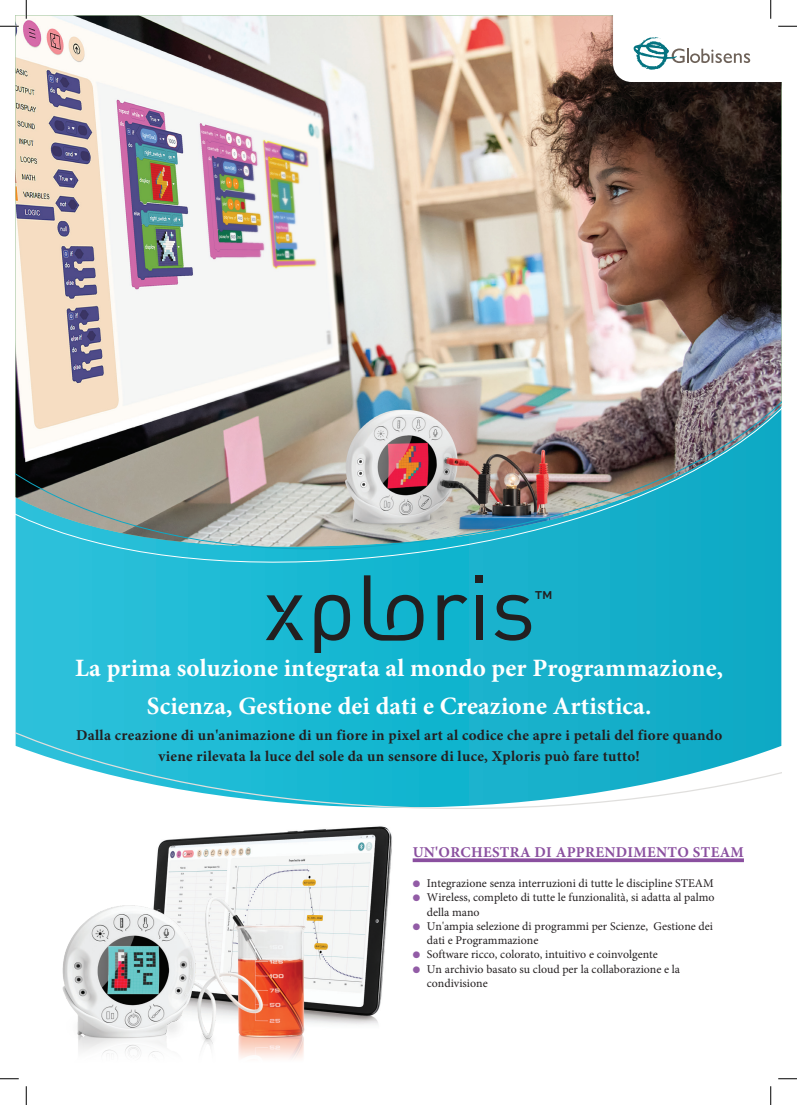
<style>
.page{position:relative;width:797px;height:1105px;background:#fff}
.page>*{position:absolute;margin:0;border:0;box-sizing:border-box;transform-origin:0 0}
.t1{font:700 25px/37.6px "Minion Pro";letter-spacing:.005em;color:#fff;text-align:center}
.t2{font:700 15px/21px "Minion Pro";letter-spacing:.02em;color:#231f20;text-align:center}
.t3{font:700 15px "Minion Pro";letter-spacing:.02em;color:#8a4f9f}
.t4{font:11.88px/14.2px "Minion Pro";color:#231f20}
.t5{font:700 11.25px "Raleway";color:#231f20}
.s1{color:#925ca6}
</style>
<div class="page">
<img style="left:155px;top:826px;width:237px;height:199px">
<svg style="left:16px;top:579px;width:765px;height:230px;background:#30bcd4"></svg>
<svg style="left:314px;top:595px;width:36px;height:58px;background:#1b7888"></svg>
<svg style="left:364px;top:579px;width:59px;height:62px;background:#178698"></svg>
<svg style="left:266px;top:595px;width:37px;height:45px;background:#1c8293"></svg>
<div style="left:475px;top:575px;width:8px;height:8px;background:#231f20"></div>
<svg style="left:437px;top:595px;width:30px;height:45px"></svg>
<svg style="left:494px;top:595px;width:37px;height:46px;background:#1d798a"></svg>
<div style="left:476px;top:595px;width:6px;height:45px;background:#231f20"></div>
<img style="left:62px;top:881px;width:287px;height:178px">
<svg style="left:16px;top:565px;width:765px;height:14px;background:#1ab4ce"></svg>
<img style="left:16px;top:16px;width:765px;height:549px">
<svg style="left:412px;top:858px;width:332px;height:4px"></svg>
<div style="left:609px;top:16px;width:172px;height:73px;background:#231f20;opacity:.37"></div>
<svg style="left:0;top:25px;width:19px;height:2px"></svg>
<svg style="left:0;top:1078px;width:19px;height:1px"></svg>
<svg style="left:778px;top:1078px;width:19px;height:1px"></svg>
<svg style="left:25px;top:0;width:2px;height:19px"></svg>
<svg style="left:25px;top:1086px;width:2px;height:19px"></svg>
<svg style="left:613px;top:0;width:184px;height:82px"></svg>
<svg style="left:770px;top:1086px;width:1px;height:19px"></svg>
<p class="t5" style="left:535px;top:587px;width:18px">TM</p>
<h1 class="t1" style="left:75px;top:649px;width:649px">La prima soluzione integrata al mondo per Programmazione,<br>Scienza, Gestione dei dati e Creazione Artistica.</h1>
<p class="t2" style="left:76px;top:724px;width:647px">Dalla creazione di un'animazione di un fiore in pixel art al codice che apre i petali del fiore quando viene rilevata la luce del sole da un sensore di luce, Xploris può fare tutto!</p>
<p class="t3" style="left:412px;top:842px;width:333px">UN'ORCHESTRA DI APPRENDIMENTO STEAM</p>
<p class="t4" style="left:412px;top:876px;width:302px"><span class="s1">●</span> Integrazione senza interruzioni di tutte le discipline STEAM</p>
<p class="t4" style="left:427px;top:890px;width:289px;text-indent:-14px"><span class="s1">●</span> Wireless, completo di tutte le funzionalità, si adatta al palmo della mano</p>
<p class="t4" style="left:427px;top:919px;width:288px;text-indent:-14px"><span class="s1">●</span> Un'ampia selezione di programmi per Scienze, Gestione dei dati e Programmazione</p>
<p class="t4" style="left:412px;top:947px;width:247px"><span class="s1">●</span> Software ricco, colorato, intuitivo e coinvolgente</p>
<p class="t4" style="left:427px;top:962px;width:255px;text-indent:-14px"><span class="s1">●</span> Un archivio basato su cloud per la collaborazione e la condivisione</p>
</div>
